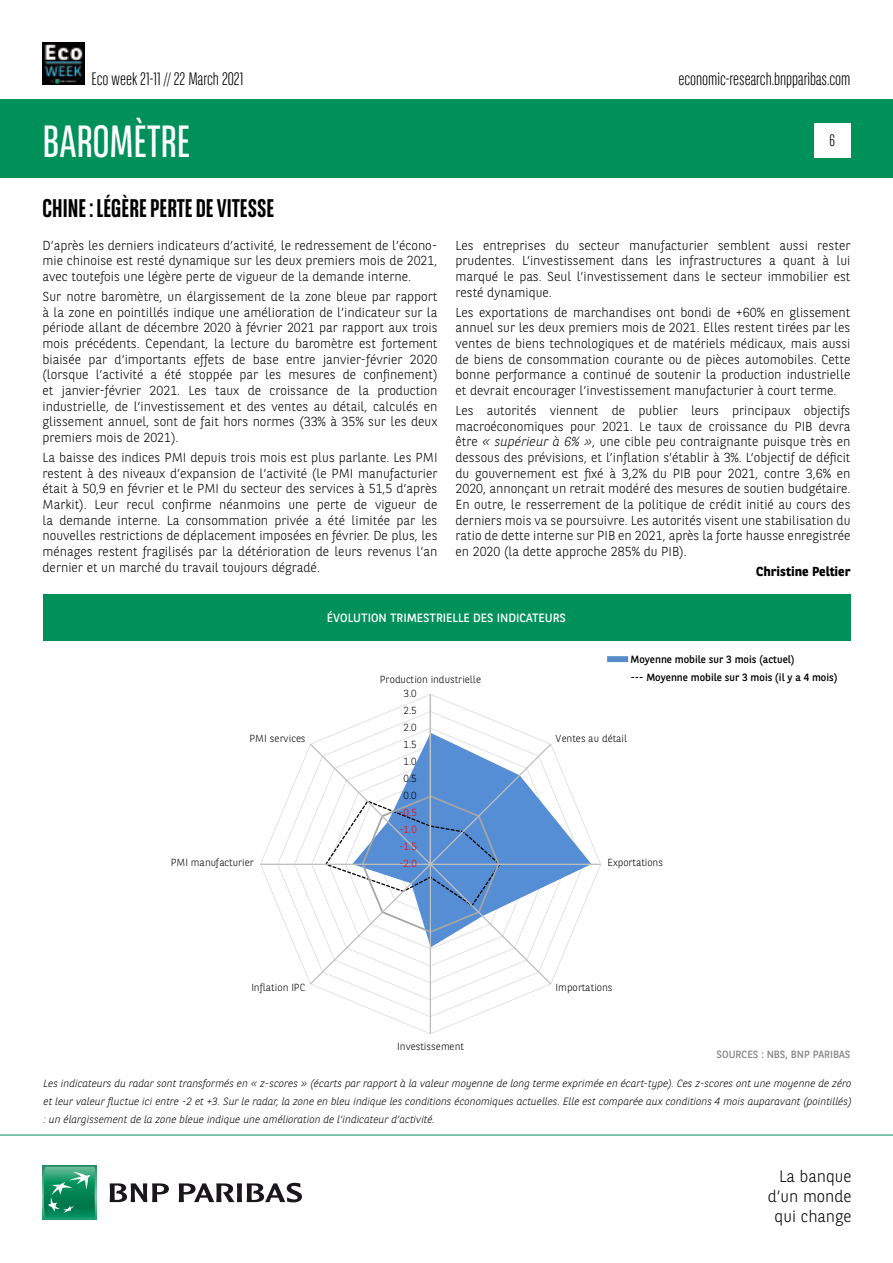
<style>
.page{position:relative;width:893px;height:1263px;background:#fff}
.page>*{position:absolute;margin:0;border:0;box-sizing:border-box;transform-origin:0 0}
.t1{font:45px "BNPP Sans Condensed";color:#fff}
.t2{font:700 25.5px "BNPP Sans Condensed";color:#000}
.t3{font:300 18px "BNPP Sans Condensed";color:#000}
.t4{font:300 16.5px/19.8px "BNPP Sans";color:#000;text-align:right}
.t5{font:300 16.5px "BNPP Sans Condensed";color:#000}
.t6{font:300 13.05px/15.6px "BNPP Sans";color:#000;text-align:justify}
.t7{font:700 13.05px "BNPP Sans";color:#000}
.t8{font:12px "BNPP Sans";color:#fff}
.t9{font:italic 300 10.5px/18px "BNPP Sans";color:#000;text-align:justify}
.t10{font:10.5px/18px "BNPP Sans";color:#000}
.t11{font:10.5px "BNPP Sans";color:#878787}
.t12{font:300 10.35px "BNPP Sans";color:#000}
.t13{font:300 10.35px "BNPP Sans";color:#f00}
.s1{font-style:italic}
</style>
<div class="page">
<div style="left:1px;top:99px;width:892px;height:78px;background:#00915b"></div>
<svg style="left:43px;top:1166px;width:53px;height:53px"></svg>
<svg style="left:44px;top:1167px;width:51px;height:51px;background:#26996e"></svg>
<svg style="left:110px;top:1183px;width:59px;height:19px"></svg>
<svg style="left:179px;top:1183px;width:123px;height:19px"></svg>
<hr style="left:0;top:1135px;width:893px;height:1px;background:#00915b">
<div style="left:814px;top:123px;width:36px;height:34px;background:#fff"></div>
<img style="left:43px;top:43px;width:42px;height:42px">
<svg style="left:260px;top:694px;width:341px;height:340px"></svg>
<div style="left:43px;top:594px;width:807px;height:47px;background:#00915b"></div>
<div style="left:607px;top:656px;width:21px;height:6px;background:#568cc9"></div>
<h3 class="t3" style="left:91px;top:67px;width:153px">Eco week 21-11 // 22 March 2021</h3>
<h1 class="t1" style="left:43px;top:113px;width:149px">BAROMÈTRE</h1>
<h2 class="t2" style="left:43px;top:193px;width:233px">CHINE : LÉGÈRE PERTE DE VITESSE</h2>
<p class="t6" style="left:43px;top:237px;width:396px">D’après les derniers indicateurs d’activité, le redressement de l’écono&shy;mie chinoise est resté dynamique sur les deux premiers mois de 2021, avec toutefois une légère perte de vigueur de la demande interne.</p>
<p class="t6" style="left:43px;top:288px;width:396px">Sur notre baromètre, un élargissement de la zone bleue par rapport à la zone en pointillés indique une amélioration de l’indicateur sur la période allant de décembre 2020 à février 2021 par rapport aux trois mois précédents. Cependant, la lecture du baromètre est fortement biaisée par d’importants effets de base entre janvier-février 2020 (lorsque l’activité a été stoppée par les mesures de confinement) et janvier-février 2021. Les taux de croissance de la production industrielle, de l’investissement et des ventes au détail, calculés en glissement annuel, sont de fait hors normes (33% à 35% sur les deux premiers mois de 2021).</p>
<p class="t6" style="left:43px;top:449px;width:396px">La baisse des indices PMI depuis trois mois est plus parlante. Les PMI restent à des niveaux d’expansion de l’activité (le PMI manufacturier était à 50,9 en février et le PMI du secteur des services à 51,5 d’après Markit). Leur recul confirme néanmoins une perte de vigueur de la demande interne. La consommation privée a été limitée par les nouvelles restrictions de déplacement imposées en février. De plus, les ménages restent fragilisés par la détérioration de leurs revenus l’an dernier et un marché du travail toujours dégradé.</p>
<h3 class="t3" style="left:678px;top:67px;width:174px">economic-research.bnpparibas.com</h3>
<p class="t5" style="left:829px;top:130px;width:7px">6</p>
<p class="t6" style="left:455px;top:237px;width:396px">Les entreprises du secteur manufacturier semblent aussi rester prudentes. L’investissement dans les infrastructures a quant à lui marqué le pas. Seul l’investissement dans le secteur immobilier est resté dynamique.</p>
<p class="t6" style="left:455px;top:304px;width:396px">Les exportations de marchandises ont bondi de +60% en glissement annuel sur les deux premiers mois de 2021. Elles restent tirées par les ventes de biens technologiques et de matériels médicaux, mais aussi de biens de consommation courante ou de pièces automobiles. Cette bonne performance a continué de soutenir la production industrielle et devrait encourager l’investissement manufacturier à court terme.</p>
<p class="t6" style="left:455px;top:402px;width:396px">Les autorités viennent de publier leurs principaux objectifs macroéconomiques pour 2021. Le taux de croissance du PIB devra être <span class="s1">« supérieur à 6% »</span>, une cible peu contraignante puisque très en dessous des prévisions, et l’inflation s’établir à 3%. L’objectif de déficit du gouvernement est fixé à 3,2% du PIB pour 2021, contre 3,6% en 2020, annonçant un retrait modéré des mesures de soutien budgétaire.<br>En outre, le resserrement de la politique de crédit initié au cours des derniers mois va se poursuivre. Les autorités visent une stabilisation du ratio de dette interne sur PIB en 2021, après la forte hausse enregistrée en 2020 (la dette approche 285% du PIB).</p>
<p class="t7" style="left:756px;top:562px;width:96px">Christine Peltier</p>
<p class="t12" style="left:250px;top:731px;width:57px">PMI services</p>
<p class="t12" style="left:171px;top:856px;width:85px">PMI manufacturier</p>
<p class="t8" style="left:327px;top:610px;width:241px">ÉVOLUTION TRIMESTRIELLE DES INDICATEURS</p>
<p class="t12" style="left:380px;top:673px;width:103px">Production industrielle</p>
<p class="t12" style="left:403px;top:687px;width:15px">3.0</p>
<p class="t12" style="left:403px;top:703px;width:15px">2.5</p>
<p class="t12" style="left:403px;top:720px;width:15px">2.0</p>
<p class="t10" style="left:630px;top:650px;width:209px">Moyenne mobile sur 3 mois (actuel)<br>--- Moyenne mobile sur 3 mois (il y a 4 mois)</p>
<p class="t12" style="left:403px;top:737px;width:15px">1.5</p>
<p class="t12" style="left:403px;top:754px;width:15px">1.0</p>
<p class="t12" style="left:403px;top:771px;width:15px">0.5</p>
<p class="t12" style="left:403px;top:788px;width:15px">0.0</p>
<p class="t13" style="left:399px;top:805px;width:19px">-0.5</p>
<p class="t13" style="left:399px;top:822px;width:19px">-1.0</p>
<p class="t13" style="left:399px;top:839px;width:19px">-1.5</p>
<p class="t13" style="left:399px;top:856px;width:19px">-2.0</p>
<p class="t12" style="left:556px;top:731px;width:73px">Ventes au détail</p>
<p class="t12" style="left:607px;top:856px;width:57px">Exportations</p>
<p class="t12" style="left:251px;top:980px;width:56px">Inflation IPC</p>
<p class="t12" style="left:397px;top:1039px;width:68px">Investissement</p>
<p class="t12" style="left:556px;top:980px;width:58px">Importations</p>
<p class="t11" style="left:716px;top:1047px;width:135px">SOURCES : NBS, BNP PARIBAS</p>
<p class="t9" style="left:44px;top:1074px;width:809px">Les indicateurs du radar sont transformés en « z-scores » (écarts par rapport à la valeur moyenne de long terme exprimée en écart-type). Ces z-scores ont une moyenne de zéro et leur valeur fluctue ici entre -2 et +3. Sur le radar, la zone en bleu indique les conditions économiques actuelles. Elle est comparée aux conditions 4 mois auparavant (pointillés) : un élargissement de la zone bleue indique une amélioration de l’indicateur d’activité.</p>
<p class="t4" style="left:768px;top:1165px;width:85px">La banque d’un monde qui change</p>
</div>
